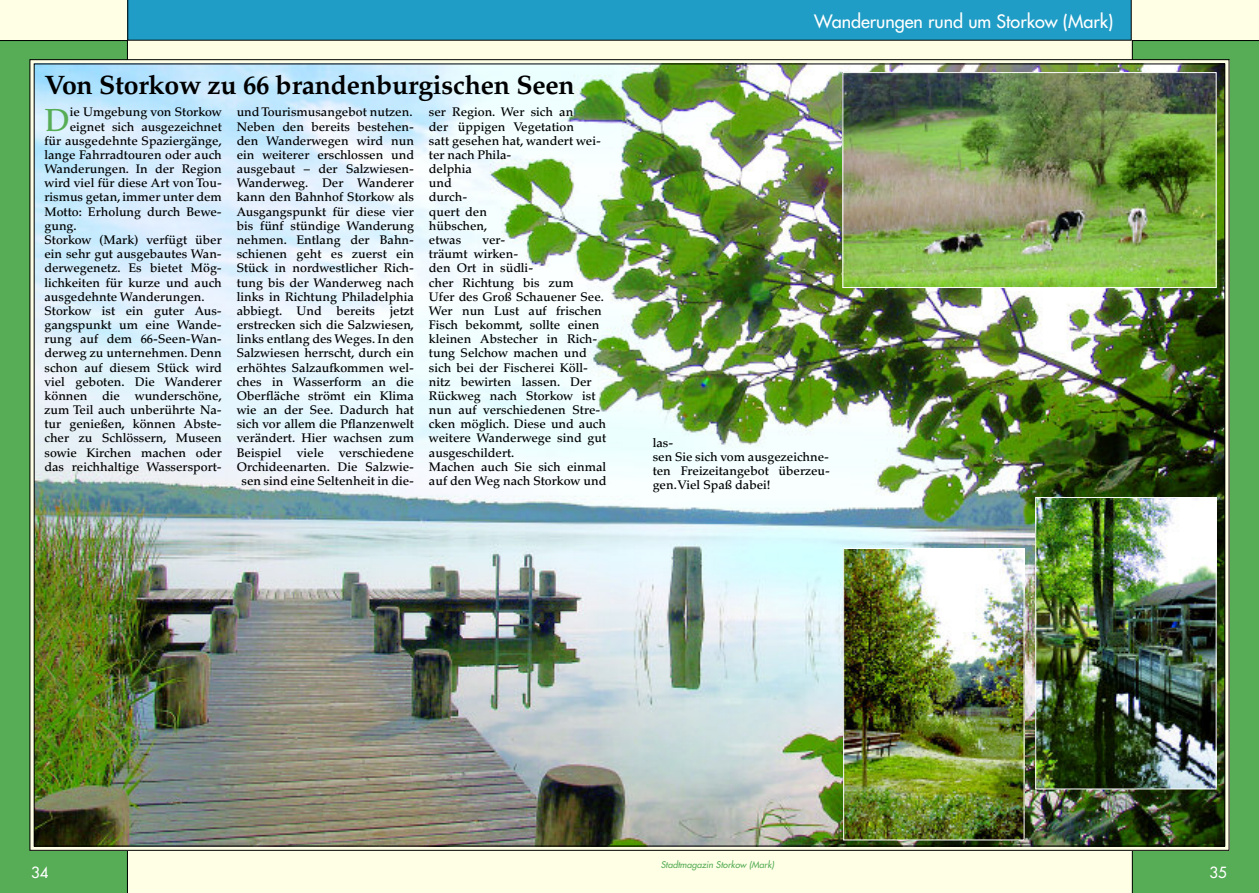
<style>
.page{position:relative;width:1259px;height:893px;background:#fff}
.page>*{position:absolute;margin:0;border:0;box-sizing:border-box;transform-origin:0 0}
.t1{font:500 31.8px "Palatino";color:#56ad56}
.t2{font:700 26.7px "Palatino";letter-spacing:-.01em;color:#000}
.t3{font:18px "Futura";color:#fff}
.t4{font:15px "Futura";color:#fff}
.t5{font:500 12.45px/14.1px "Palatino";color:#000}
.t6{font:italic 9px "Futura";color:#56ad56}
</style>
<div class="page">
<div style="left:617px;top:0;width:642px;height:893px;background:#ffffe6"></div>
<svg style="left:1132px;top:40px;width:127px;height:853px;background:#498e47"></svg>
<div style="left:0;top:0;width:642px;height:893px;background:#ffffe6"></div>
<div style="left:128px;top:0;width:1003px;height:40px;background:#1f9dc6"></div>
<svg style="left:0;top:40px;width:128px;height:853px;background:#4e984e"></svg>
<img style="left:36px;top:66px;width:1187px;height:778px">
<img style="left:1037px;top:499px;width:177px;height:288px">
<div style="left:1035px;top:497px;width:181px;height:292px;border:1px solid #fff"></div>
<img style="left:845px;top:550px;width:177px;height:288px">
<div style="left:843px;top:548px;width:181px;height:292px;border:1px solid #fff"></div>
<img style="left:844px;top:74px;width:370px;height:212px">
<div style="left:842px;top:72px;width:374px;height:216px;border:1px solid #fff"></div>
<h2 class="t2" style="left:44px;top:74px;width:532px">Von Storkow zu 66 brandenburgischen Seen</h2>
<h1 class="t1" style="left:44px;top:107px;width:27px">D</h1>
<p class="t5" style="left:70px;top:106px;width:153px">ie Umgebung von Storkow</p>
<p class="t5" style="left:70px;top:121px;width:153px">eignet sich ausgezeichnet</p>
<p class="t5" style="left:44px;top:135px;width:179px">für ausgedehnte Spaziergänge,</p>
<p class="t5" style="left:44px;top:149px;width:179px">lange Fahrradtouren oder auch</p>
<p class="t5" style="left:44px;top:163px;width:179px">Wanderungen. In der Region</p>
<p class="t5" style="left:44px;top:177px;width:179px">wird viel für diese Art von Tou-</p>
<p class="t5" style="left:44px;top:192px;width:179px">rismus getan, immer unter dem</p>
<p class="t5" style="left:44px;top:206px;width:179px">Motto: Erholung durch Bewe-</p>
<p class="t5" style="left:44px;top:220px;width:34px">gung.</p>
<p class="t5" style="left:44px;top:234px;width:179px">Storkow (Mark) verfügt über</p>
<p class="t5" style="left:44px;top:248px;width:179px">ein sehr gut ausgebautes Wan-</p>
<p class="t5" style="left:44px;top:262px;width:179px">derwegenetz. Es bietet Mög-</p>
<p class="t5" style="left:44px;top:277px;width:179px">lichkeiten für kurze und auch</p>
<p class="t5" style="left:44px;top:291px;width:162px">ausgedehnte Wanderungen.</p>
<p class="t5" style="left:44px;top:305px;width:179px">Storkow ist ein guter Aus-</p>
<p class="t5" style="left:44px;top:319px;width:179px">gangspunkt um eine Wande-</p>
<p class="t5" style="left:44px;top:333px;width:179px">rung auf dem 66-Seen-Wan-</p>
<p class="t5" style="left:44px;top:347px;width:179px">derweg zu unternehmen. Denn</p>
<p class="t5" style="left:44px;top:362px;width:179px">schon auf diesem Stück wird</p>
<p class="t5" style="left:44px;top:376px;width:179px">viel geboten. Die Wanderer</p>
<p class="t5" style="left:44px;top:390px;width:179px">können die wunderschöne,</p>
<p class="t5" style="left:44px;top:404px;width:179px">zum Teil auch unberührte Na-</p>
<p class="t5" style="left:44px;top:418px;width:179px">tur genießen, können Abste-</p>
<p class="t5" style="left:44px;top:433px;width:179px">cher zu Schlössern, Museen</p>
<p class="t5" style="left:44px;top:447px;width:179px">sowie Kirchen machen oder</p>
<p class="t5" style="left:44px;top:461px;width:179px">das reichhaltige Wassersport-</p>
<p class="t5" style="left:237px;top:106px;width:179px;text-align:center">und Tourismusangebot nutzen.<br>Neben den bereits bestehen&shy;den Wanderwegen wird nun ein weiterer erschlossen und ausgebaut – der Salzwiesen-<br>Wanderweg. Der Wanderer kann den Bahnhof Storkow als<br>Ausgangspunkt für diese vier bis fünf stündige Wanderung nehmen. Entlang der Bahn&shy;schienen geht es zuerst ein<br>Stück in nordwestlicher Rich&shy;tung bis der Wanderweg nach links in Richtung Philadelphia abbiegt. Und bereits jetzt erstrecken sich die Salzwiesen, links entlang des Weges. In den<br>Salzwiesen herrscht, durch ein erhöhtes Salzaufkommen wel&shy;ches in Wasserform an die<br>Oberfläche strömt ein Klima wie an der See. Dadurch hat sich vor allem die Pflanzenwelt verändert. Hier wachsen zum<br>Beispiel viele verschiedene<br>Orchideenarten. Die Salzwie&shy;sen sind eine Seltenheit in die-</p>
<p class="t5" style="left:429px;top:106px;width:173px">ser Region. Wer sich an<br>der üppigen Vegetation<br>satt gesehen hat, wandert wei&shy;ter nach Phila-<br>delphia<br>und<br>durch-<br>quert den<br>hübschen,<br>etwas</p>
<p class="t5" style="left:429px;top:234px;width:179px;text-indent:54px">ver-<br>träumt wirken-<br>den Ort in südli-<br>cher Richtung bis zum<br>Ufer des Groß Schauener See.<br>Wer nun Lust auf frischen<br>Fisch bekommt, sollte einen kleinen Abstecher in Rich&shy;tung Selchow machen und sich bei der Fischerei Köll&shy;nitz bewirten lassen. Der<br>Rückweg nach Storkow ist nun auf verschiedenen Stre&shy;cken möglich. Diese und auch weitere Wanderwege sind gut ausgeschildert.<br>Machen auch Sie sich einmal auf den Weg nach Storkow und</p>
<h3 class="t3" style="left:814px;top:14px;width:300px">Wanderungen rund um Storkow (Mark)</h3>
<p class="t5" style="left:653px;top:437px;width:179px">las-<br>sen Sie sich vom ausgezeichne&shy;ten Freizeitangebot überzeu&shy;gen.Viel Spaß dabei!</p>
<p class="t4" style="left:31px;top:866px;width:19px">34</p>
<p class="t6" style="left:661px;top:860px;width:115px">Stadtmagazin Storkow (Mark)</p>
<p class="t4" style="left:1209px;top:866px;width:19px">35</p>
</div>
